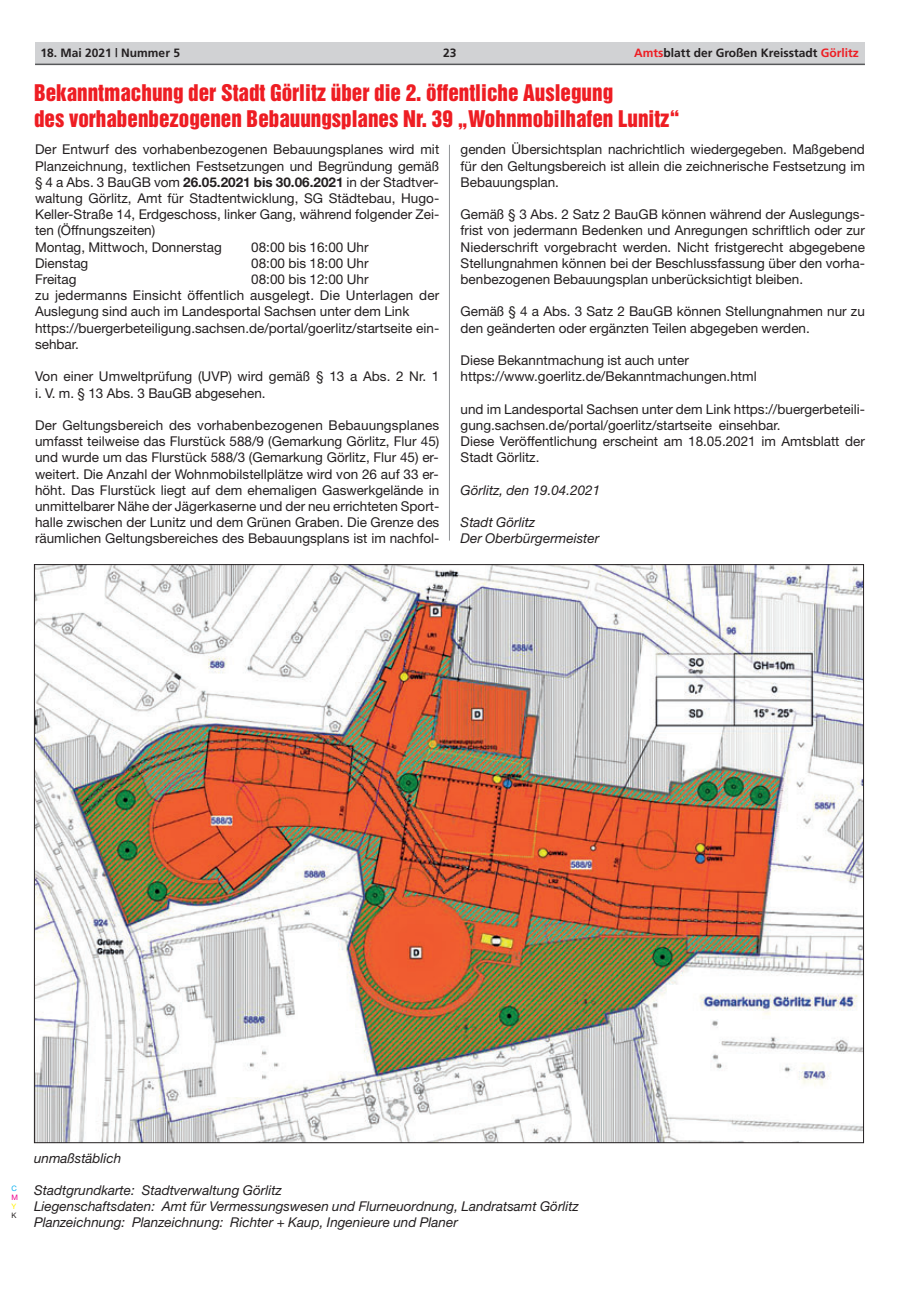
<style>
.page{position:relative;width:915px;height:1293px;background:#fff}
.page>*{position:absolute;margin:0;border:0;box-sizing:border-box;transform-origin:0 0}
.t1{font:21px/25.2px "Helvetica Inserat";color:#ee1d23}
.t2{font:13.5px/16.2px "Helvetica Neue";color:#231f20}
.t3{font:italic 13.5px/16.2px "Helvetica Neue";color:#231f20}
.t4{font:700 12px "Frutiger";color:#231f20}
.t5{font:7.5px "Helvetica Neue";color:#00aeef}
.t6{font:7.5px "Helvetica Neue";color:#ed028c}
.t7{font:7.5px "Helvetica Neue";color:#fff101}
.t8{font:7.5px "Helvetica Neue";color:#231f20}
.s1{color:#ee1d23}
.s2{font-weight:700}
</style>
<div class="page">
<div style="left:35px;top:43px;width:829px;height:21px;background:#d1d2d4"></div>
<hr style="left:35px;top:64px;width:829px;height:1px;background:#57585a">
<img style="left:36px;top:566px;width:825px;height:575px">
<hr style="left:449px;top:145px;width:1px;height:395px;background:#939598">
<p class="t4" style="left:40px;top:47px;width:141px">18. Mai 2021 | Nummer 5</p>
<p class="t4" style="left:443px;top:47px;width:15px">23</p>
<p class="t4" style="left:634px;top:47px;width:226px"><span class="s1">Amts</span>blatt der Großen Kreisstadt <span class="s1">Görlitz</span></p>
<h1 class="t1" style="left:34px;top:82px;width:647px">Bekanntmachung der Stadt Görlitz über die 2. öffentliche Auslegung<br>des vorhabenbezogenen Bebauungsplanes Nr. 39 „Wohnmobilhafen Lunitz“</h1>
<p class="t2" style="left:35px;top:143px;width:405px">Der Entwurf des vorhabenbezogenen Bebauungsplanes wird mit Planzeichnung, textlichen Festsetzungen und Begründung gemäß § 4 a Abs. 3 BauGB vom <span class="s2">26.05.2021 bis 30.06.2021</span> in der Stadtver&shy;waltung Görlitz, Amt für Stadtentwicklung, SG Städtebau, Hugo-Keller-Straße 14, Erdgeschoss, linker Gang, während folgender Zei&shy;ten (Öffnungszeiten)<br>Montag, Mittwoch, Donnerstag</p>
<p class="t2" style="left:251px;top:240px;width:119px">08:00 bis 16:00 Uhr</p>
<p class="t2" style="left:35px;top:256px;width:55px">Dienstag</p>
<p class="t2" style="left:251px;top:256px;width:119px">08:00 bis 18:00 Uhr</p>
<p class="t2" style="left:35px;top:272px;width:43px">Freitag</p>
<p class="t2" style="left:35px;top:272px;width:405px;text-indent:216px">08:00 bis 12:00 Uhr<br>zu jedermanns Einsicht öffentlich ausgelegt. Die Unterlagen der Auslegung sind auch im Landesportal Sachsen unter dem Link https://buergerbeteiligung.sachsen.de/portal/goerlitz/startseite ein&shy;sehbar.</p>
<p class="t2" style="left:35px;top:370px;width:405px">Von einer Umweltprüfung (UVP) wird gemäß § 13 a Abs. 2 Nr. 1 i. V. m. § 13 Abs. 3 BauGB abgesehen.</p>
<p class="t2" style="left:35px;top:418px;width:405px;text-align:justify">Der Geltungsbereich des vorhabenbezogenen Bebauungsplanes umfasst teilweise das Flurstück 588/9 (Gemarkung Görlitz, Flur 45) und wurde um das Flurstück 588/3 (Gemarkung Görlitz, Flur 45) er&shy;weitert. Die Anzahl der Wohnmobilstellplätze wird von 26 auf 33 er&shy;höht. Das Flurstück liegt auf dem ehemaligen Gaswerkgelände in unmittelbarer Nähe der Jägerkaserne und der neu errichteten Sport&shy;halle zwischen der Lunitz und dem Grünen Graben. Die Grenze des räumlichen Geltungsbereiches des Bebauungsplans ist im nachfol-</p>
<p class="t2" style="left:460px;top:143px;width:405px;text-align:justify">genden Übersichtsplan nachrichtlich wiedergegeben. Maßgebend für den Geltungsbereich ist allein die zeichnerische Festsetzung im Bebauungsplan.</p>
<p class="t2" style="left:460px;top:208px;width:405px;text-align:justify">Gemäß § 3 Abs. 2 Satz 2 BauGB können während der Auslegungs&shy;frist von jedermann Bedenken und Anregungen schriftlich oder zur Niederschrift vorgebracht werden. Nicht fristgerecht abgegebene Stellungnahmen können bei der Beschlussfassung über den vorha&shy;benbezogenen Bebauungsplan unberücksichtigt bleiben.</p>
<p class="t2" style="left:460px;top:305px;width:405px">Gemäß § 4 a Abs. 3 Satz 2 BauGB können Stellungnahmen nur zu den geänderten oder ergänzten Teilen abgegeben werden.</p>
<p class="t2" style="left:460px;top:353px;width:297px">Diese Bekanntmachung ist auch unter https://www.goerlitz.de/Bekanntmachungen.html</p>
<p class="t2" style="left:460px;top:402px;width:405px">und im Landesportal Sachsen unter dem Link https://buergerbeteili&shy;gung.sachsen.de/portal/goerlitz/startseite einsehbar.<br>Diese Veröffentlichung erscheint am 18.05.2021 im Amtsblatt der Stadt Görlitz.</p>
<p class="t3" style="left:460px;top:483px;width:141px">Görlitz, den 19.04.2021</p>
<p class="t3" style="left:460px;top:515px;width:140px">Stadt Görlitz<br>Der Oberbürgermeister</p>
<p class="t5" style="left:11px;top:1185px;width:7px">C</p>
<p class="t6" style="left:11px;top:1194px;width:8px">M</p>
<p class="t7" style="left:11px;top:1203px;width:6px">Y</p>
<p class="t8" style="left:11px;top:1212px;width:7px">K</p>
<p class="t3" style="left:34px;top:1151px;width:89px">unmaßstäblich</p>
<p class="t3" style="left:34px;top:1183px;width:546px">Stadtgrundkarte: Stadtverwaltung Görlitz<br>Liegenschaftsdaten: Amt für Vermessungswesen und Flurneuordnung, Landratsamt Görlitz<br>Planzeichnung: Planzeichnung: Richter + Kaup, Ingenieure und Planer</p>
</div>
